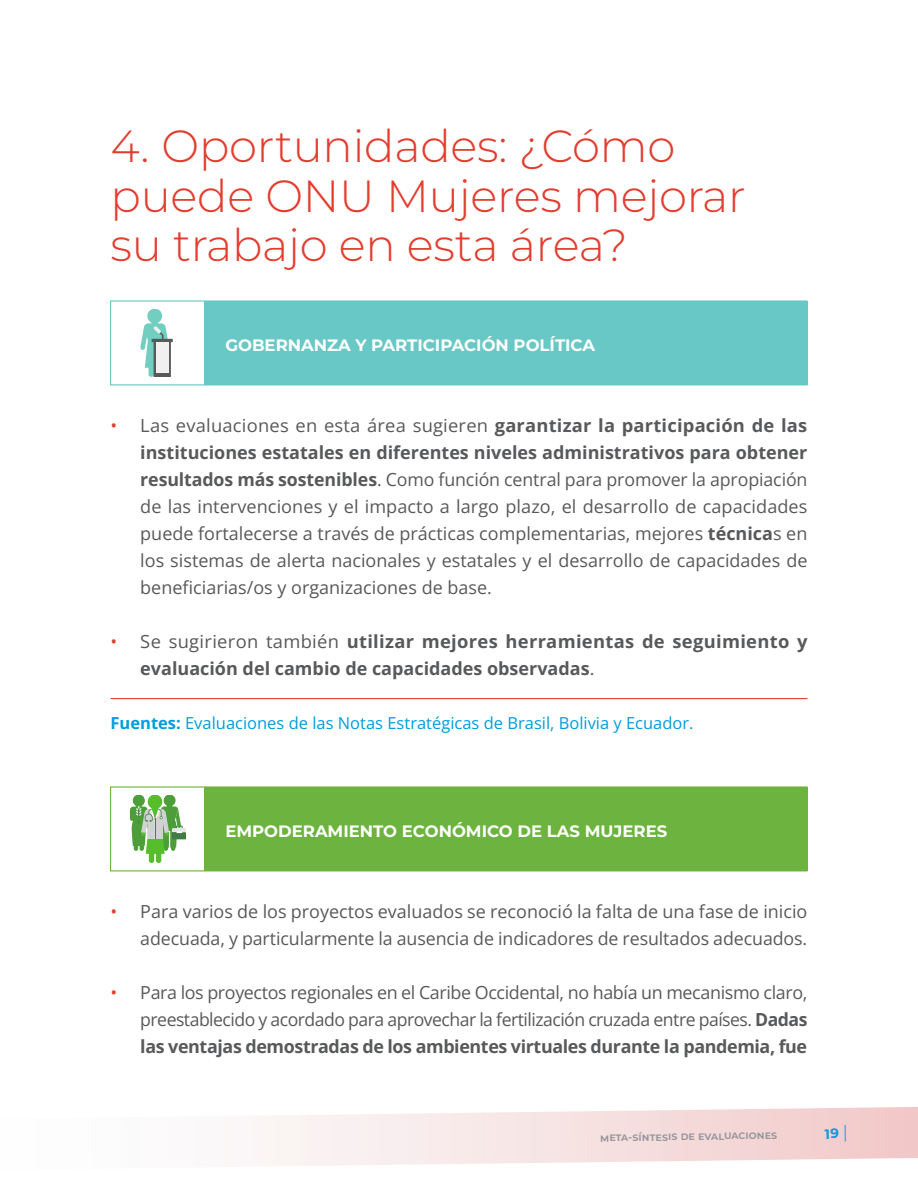
<style>
.page{position:relative;width:918px;height:1188px;background:#fff}
.page>*{position:absolute;margin:0;border:0;box-sizing:border-box;transform-origin:0 0}
.t1{font:300 45px/49.5px "Montserrat";letter-spacing:-.005em;color:#e23e30}
.t2{font:18px/27px "Open Sans";letter-spacing:-.005em;color:#58595b;text-align:justify}
.t3{font:700 18px/27px "Open Sans";color:#58595b}
.t4{font:700 16.5px "Montserrat";color:#fff}
.t5{font:16.5px "Open Sans";color:#009ddc}
.t6{font:600 11.25px "Montserrat";color:#939598}
.s1{color:#e23e30}
.s2{font-weight:700}
.s3{font-weight:400;color:#e23e30}
.s4{font-weight:400}
</style>
<div class="page">
<svg style="left:263px;top:1107px;width:655px;height:59px"></svg>
<div style="left:204px;top:301px;width:603px;height:84px;background:#68c8c6"></div>
<div style="left:110px;top:300px;width:698px;height:85px;border:1px solid #68c8c6"></div>
<hr style="left:111px;top:698px;width:696px;height:1px;background:#e23e30">
<div style="left:204px;top:787px;width:603px;height:84px;background:#6cb33f"></div>
<div style="left:110px;top:786px;width:698px;height:85px;border:1px solid #6cb33f"></div>
<svg style="left:140px;top:309px;width:32px;height:67px"></svg>
<svg style="left:130px;top:795px;width:56px;height:67px"></svg>
<svg style="left:825px;top:1125px;width:21px;height:17px"></svg>
<h1 class="t1" style="left:111px;top:120px;width:637px">4. Oportunidades: ¿Cómo puede ONU Mujeres mejorar su trabajo en esta área?</h1>
<p class="t4" style="left:225px;top:334px;width:371px">GOBERNANZA Y PARTICIPACIÓN POLÍTICA</p>
<p class="t2" style="left:140px;top:412px;width:669px;text-indent:-30px"><span class="s1">•</span> Las evaluaciones en esta área sugieren <span class="s2">garantizar la participación de las instituciones estatales en diferentes niveles administrativos para obtener resultados más sostenibles</span>. Como función central para promover la apropiación de las intervenciones y el impacto a largo plazo, el desarrollo de capacidades puede fortalecerse a través de prácticas complementarias, mejores <span class="s2">técnica</span>s en los sistemas de alerta nacionales y estatales y el desarrollo de capacidades de beneficiarias/os y organizaciones de base.</p>
<p class="t3" style="left:140px;top:628px;width:669px;text-indent:-30px"><span class="s3">•</span> <span class="s4">Se sugirieron también</span> utilizar mejores herramientas de seguimiento y evaluación del cambio de capacidades observadas<span class="s4">.</span></p>
<p class="t5" style="left:111px;top:712px;width:585px"><span class="s2">Fuentes:</span> Evaluaciones de las Notas Estratégicas de Brasil, Bolivia y Ecuador.</p>
<p class="t4" style="left:225px;top:820px;width:443px">EMPODERAMIENTO ECONÓMICO DE LAS MUJERES</p>
<p class="t2" style="left:111px;top:898px;width:698px;text-align:right"><span class="s1">•</span> Para varios de los proyectos evaluados se reconoció la falta de una fase de inicio adecuada, y particularmente la ausencia de indicadores de resultados adecuados.</p>
<p class="t2" style="left:140px;top:979px;width:669px;text-indent:-30px"><span class="s1">•</span> Para los proyectos regionales en el Caribe Occidental, no había un mecanismo claro, preestablecido y acordado para aprovechar la fertilización cruzada entre países. <span class="s2">Dadas las ventajas demostradas de los ambientes virtuales durante la pandemia, fue</span></p>
<p class="t6" style="left:600px;top:1130px;width:179px;rotate:-1deg">meta-síntesis de evaluaciones</p>
</div>
